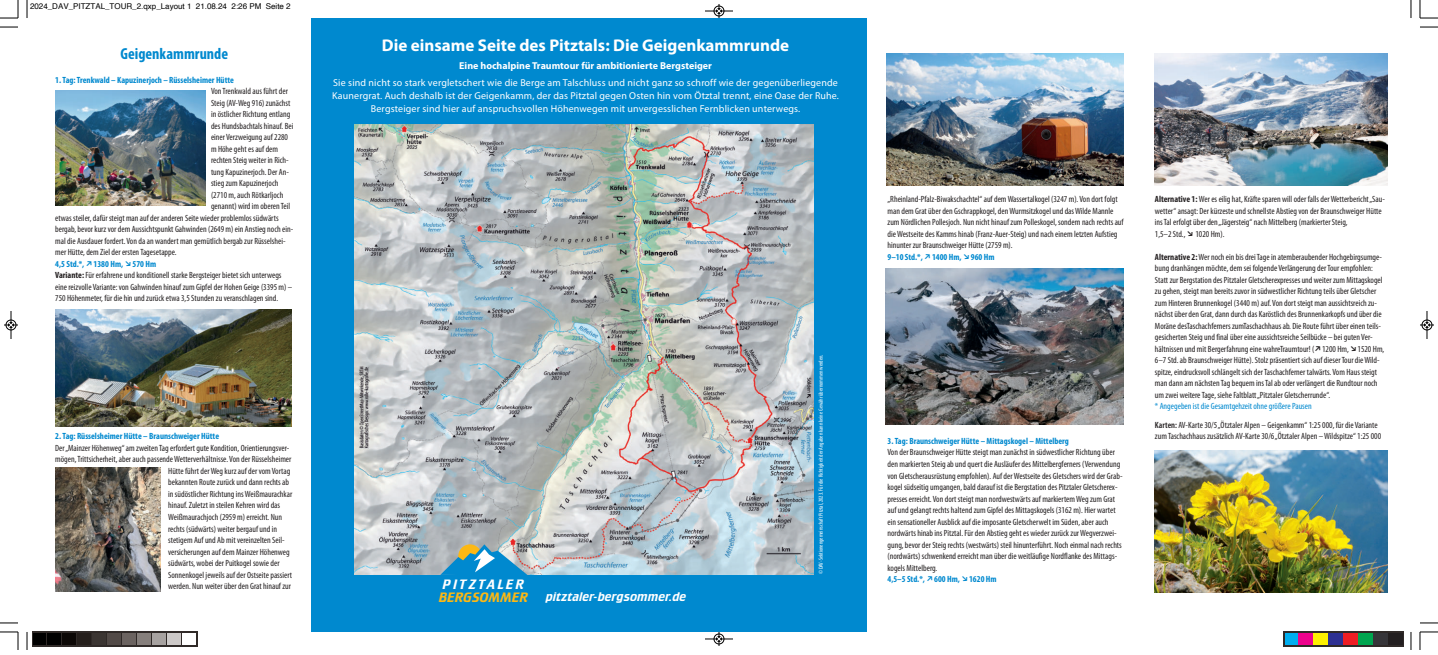
<style>
.page{position:relative;width:1438px;height:655px;background:#fff}
.page>*{position:absolute;margin:0;border:0;box-sizing:border-box;transform-origin:0 0}
.t1{font:700 17px "Myriad Pro";color:#fff}
.t2{font:700 condensed 16px "Myriad Pro";color:#0089cf}
.t3{font:14.2px "Crillee Italic Plain";color:#fcb814}
.t4{font:14.2px "Crillee Italic Plain";letter-spacing:.15em;color:#fff}
.t5{font:13px "Crillee Italic Plain";color:#fff}
.t6{font:10px/13px "Myriad Pro";letter-spacing:.015em;color:#fff;text-align:center}
.t7{font:700 10px "Myriad Pro";color:#fff}
.t8{font:condensed 9px/11.5px "Myriad Pro";color:#231f20}
.t9{font:700 condensed 9px "Myriad Pro";color:#0089cf}
.t10{font:8px "Helvetica";color:#000}
.t11{font:condensed 6px "Myriad Pro";color:#fff}
.s1{font-weight:700}
.s2{font-weight:700;color:#0089cf}
.s3{color:#0089cf}
.s4{font-weight:600}
</style>
<div class="page">
<div style="left:311px;top:18px;width:555px;height:613px;background:#0089cf"></div>
<img style="left:55px;top:90px;width:150px;height:115px">
<img style="left:55px;top:310px;width:237px;height:116px">
<img style="left:886px;top:54px;width:237px;height:132px">
<img style="left:354px;top:124px;width:459px;height:450px">
<img style="left:55px;top:467px;width:105px;height:124px">
<svg style="left:440px;top:544px;width:88px;height:31px"></svg>
<img style="left:885px;top:268px;width:238px;height:156px">
<img style="left:1154px;top:450px;width:233px;height:142px">
<img style="left:1154px;top:54px;width:233px;height:132px">
<svg style="left:27px;top:0;width:1px;height:18px"></svg>
<svg style="left:0;top:27px;width:18px;height:1px"></svg>
<svg style="left:1410px;top:0;width:1px;height:18px"></svg>
<svg style="left:1420px;top:27px;width:17px;height:1px"></svg>
<svg style="left:0;top:622px;width:18px;height:1px"></svg>
<svg style="left:1410px;top:632px;width:1px;height:17px"></svg>
<svg style="left:1420px;top:622px;width:17px;height:1px"></svg>
<svg style="left:0;top:0;width:19px;height:19px"></svg>
<svg style="left:1419px;top:0;width:18px;height:19px"></svg>
<svg style="left:0;top:631px;width:19px;height:18px"></svg>
<svg style="left:1419px;top:631px;width:18px;height:18px"></svg>
<svg style="left:705px;top:4px;width:28px;height:14px"></svg>
<svg style="left:705px;top:631px;width:28px;height:14px"></svg>
<svg style="left:4px;top:311px;width:14px;height:28px"></svg>
<svg style="left:1420px;top:311px;width:13px;height:28px"></svg>
<svg style="left:27px;top:631px;width:170px;height:18px"></svg>
<svg style="left:1283px;top:631px;width:120px;height:15px;background:#60504e"></svg>
<p class="t10" style="left:30px;top:3px;width:262px">2024_DAV_PITZTAL_TOUR_2.qxp_Layout 1 21.08.24 2:26 PM Seite 2</p>
<h2 class="t2" style="left:121px;top:48px;width:109px">Geigenkammrunde</h2>
<p class="t9" style="left:55px;top:76px;width:180px">1. Tag: Trenkwald – Kapuzinerjoch – Rüsselsheimer Hütte</p>
<p class="t8" style="left:211px;top:85px;width:78px">Von Trenkwald aus führt der</p>
<p class="t8" style="left:211px;top:97px;width:81px">Steig (AV-Weg 916) zunächst</p>
<p class="t8" style="left:211px;top:108px;width:81px">in östlicher Richtung entlang</p>
<p class="t8" style="left:211px;top:120px;width:84px">des Hundsbachtals hinauf. Bei</p>
<p class="t8" style="left:211px;top:131px;width:79px">einer Verzweigung auf 2280</p>
<p class="t8" style="left:211px;top:143px;width:69px">m Höhe geht es auf dem</p>
<p class="t8" style="left:211px;top:154px;width:79px">rechten Steig weiter in Rich-</p>
<p class="t8" style="left:211px;top:166px;width:79px">tung Kapuzinerjoch. Der An-</p>
<p class="t8" style="left:211px;top:177px;width:69px">stieg zum Kapuzinerjoch</p>
<p class="t8" style="left:211px;top:189px;width:74px">(2710 m, auch Rötkarljoch</p>
<p class="t8" style="left:211px;top:200px;width:81px">genannt) wird im oberen Teil</p>
<p class="t8" style="left:55px;top:212px;width:225px">etwas steiler, dafür steigt man auf der anderen Seite wieder problemlos südwärts</p>
<p class="t8" style="left:55px;top:223px;width:239px">bergab, bevor kurz vor dem Aussichtspunkt Gahwinden (2649 m) ein Anstieg noch ein-</p>
<p class="t8" style="left:55px;top:235px;width:232px">mal die Ausdauer fordert. Von da an wandert man gemütlich bergab zur Rüsselshei-</p>
<p class="t8" style="left:55px;top:246px;width:123px">mer Hütte, dem Ziel der ersten Tagesetappe.</p>
<p class="t9" style="left:55px;top:260px;width:102px">4,5 Std.*, 1380 Hm, ●570 Hm</p>
<p class="t8" style="left:55px;top:269px;width:228px"><span class="s1">Variante:</span> Für erfahrene und konditionell starke Bergsteiger bietet sich unterwegs</p>
<p class="t8" style="left:55px;top:281px;width:238px">eine reizvolle Variante: von Gahwinden hinauf zum Gipfel der Hohen Geige (3395 m) –</p>
<p class="t8" style="left:55px;top:292px;width:224px">750 Höhenmeter, für die hin und zurück etwa 3,5 Stunden zu veranschlagen sind.</p>
<p class="t9" style="left:55px;top:433px;width:165px">2. Tag: Rüsselsheimer Hütte – Braunschweiger Hütte</p>
<p class="t8" style="left:55px;top:442px;width:236px">Der „Mainzer Höhenweg“ am zweiten Tag erfordert gute Kondition, Orientierungsver-</p>
<p class="t8" style="left:55px;top:453px;width:238px">mögen, Trittsicherheit, aber auch passende Wetterverhältnisse. Von der Rüsselsheimer</p>
<p class="t8" style="left:168px;top:465px;width:124px">Hütte führt der Weg kurz auf der vom Vortag</p>
<p class="t8" style="left:168px;top:476px;width:122px">bekannten Route zurück und dann rechts ab</p>
<p class="t8" style="left:168px;top:488px;width:126px">in südöstlicher Richtung ins Weißmaurachkar</p>
<p class="t8" style="left:168px;top:499px;width:113px">hinauf. Zuletzt in steilen Kehren wird das</p>
<p class="t8" style="left:168px;top:511px;width:115px">Weißmaurachjoch (2959 m) erreicht. Nun</p>
<p class="t8" style="left:168px;top:522px;width:110px">rechts (südwärts) weiter bergauf und in</p>
<p class="t8" style="left:168px;top:534px;width:118px">stetigem Auf und Ab mit vereinzelten Seil-</p>
<p class="t8" style="left:168px;top:545px;width:123px">versicherungen auf dem Mainzer Höhenweg</p>
<p class="t8" style="left:168px;top:557px;width:113px">südwärts, wobei der Puitkogel sowie der</p>
<p class="t8" style="left:168px;top:568px;width:125px">Sonnenkogel jeweils auf der Ostseite passiert</p>
<p class="t8" style="left:168px;top:580px;width:124px">werden. Nun weiter über den Grat hinauf zur</p>
<h1 class="t1" style="left:382px;top:39px;width:409px">Die einsame Seite des Pitztals: Die Geigenkammrunde</h1>
<p class="t7" style="left:459px;top:61px;width:254px">Eine hochalpine Traumtour für ambitionierte Bergsteiger</p>
<p class="t6" style="left:332px;top:76px;width:508px">Sie sind nicht so stark vergletschert wie die Berge am Talschluss und nicht ganz so schroff wie der gegenüberliegende<br>Kaunergrat. Auch deshalb ist der Geigenkamm, der das Pitztal gegen Osten hin vom Ötztal trennt, eine Oase der Ruhe.<br>Bergsteiger sind hier auf anspruchsvollen Höhenwegen mit unvergesslichen Fernblicken unterwegs.</p>
<h3 class="t4" style="left:442px;top:578px;width:83px">PITZTALER</h3>
<h3 class="t3" style="left:438px;top:591px;width:91px">BERGSOMMER</h3>
<h3 class="t5" style="left:545px;top:591px;width:142px">pitztaler-bergsommer.de</h3>
<p class="t11" style="left:817px;top:574px;width:221px;rotate:-90deg">© DAV-Sektionengemeinschaft Pitztal, 2023. Für die Richtigkeit der Angaben kann keine Gewähr übernommen werden.</p>
<p class="t8" style="left:887px;top:193px;width:237px">„Rheinland-Pfalz-Biwakschachtel“ auf dem Wassertalkogel (3247 m). Von dort folgt man dem Grat über den Gschrappkogel, den Wurmsitzkogel und das Wilde Mannle zum Nördlichen Pollesjoch. Nun nicht hinauf zum Polleskogel, sondern nach rechts auf die Westseite des Kamms hinab (Franz-Auer-Steig) und nach einem letzten Aufstieg hinunter zur Braunschweiger Hütte (2759 m).<br><span class="s2">9–10 Std.*, 1400 Hm,</span> <span class="s3">●</span><span class="s2">960 Hm</span></p>
<p class="t9" style="left:887px;top:437px;width:183px">3. Tag: Braunschweiger Hütte – Mittagskogel – Mittelberg</p>
<p class="t8" style="left:887px;top:446px;width:236px">Von der Braunschweiger Hütte steigt man zunächst in südwestlicher Richtung über den markierten Steig ab und quert die Ausläufer des Mittelbergferners (Verwendung von Gletscherausrüstung empfohlen). Auf der Westseite des Gletschers wird der Grab&shy;kogel südseitig umgangen, bald darauf ist die Bergstation des Pitztaler Gletscherex&shy;presses erreicht. Von dort steigt man nordwestwärts auf markiertem Weg zum Grat auf und gelangt rechts haltend zum Gipfel des Mittagskogels (3162 m). Hier wartet ein sensationeller Ausblick auf die imposante Gletscherwelt im Süden, aber auch nordwärts hinab ins Pitztal. Für den Abstieg geht es wieder zurück zur Wegverzwei&shy;gung, bevor der Steig rechts (westwärts) steil hinunterführt. Noch einmal nach rechts (nordwärts) schwenkend erreicht man über die weitläufige Nordflanke des Mittags&shy;kogels Mittelberg.<br><span class="s2">4,5–5 Std.*, 600 Hm,</span> <span class="s3">●</span><span class="s2">1620 Hm</span></p>
<p class="t8" style="left:1154px;top:193px;width:231px"><span class="s1">Alternative 1:</span> Wer es eilig hat, Kräfte sparen will oder falls der Wetterbericht „Sau&shy;wetter“ ansagt: Der kürzeste und schnellste Abstieg von der Braunschweiger Hütte ins Tal erfolgt über den „Jägersteig“ nach Mittelberg (markierter Steig,<br>1,5–2 Std., ● 1020 Hm).</p>
<p class="t8" style="left:1154px;top:251px;width:231px"><span class="s1">Alternative 2:</span> Wer noch ein bis drei Tage in atemberaubender Hochgebirgsumge&shy;bung dranhängen möchte, dem sei folgende Verlängerung der Tour empfohlen:<br>Statt zur Bergstation des Pitztaler Gletscherexpresses und weiter zum Mittagskogel zu gehen, steigt man bereits zuvor in südwestlicher Richtung teils über Gletscher zum Hinteren Brunnenkogel (3440 m) auf. Von dort steigt man aussichtsreich zu&shy;nächst über den Grat, dann durch das Karöstlich des Brunnenkarkopfs und über die Moräne desTaschachferners zumTaschachhaus ab. Die Route führt über einen teils&shy;gesicherten Steig und final über eine aussichtsreiche Seilbücke – bei guten Ver&shy;hältnissen und mit Bergerfahrung eine wahreTraumtour! ( 1200 Hm, ●1520 Hm, 6–7 Std. ab Braunschweiger Hütte). Stolz präsentiert sich auf dieser Tour die Wild&shy;spitze, eindrucksvoll schlängelt sich der Taschachferner talwärts. Vom Haus steigt man dann am nächsten Tag bequem ins Tal ab oder verlängert die Rundtour noch um zwei weitere Tage, siehe Faltblatt „Pitztaler Gletscherrunde“.</p>
<p class="t8" style="left:1154px;top:397px;width:224px;line-height:18.5px"><span class="s3">* Angegeben ist die Gesamtgehzeit ohne größere Pausen<br></span><span class="s4">Karten:</span> AV-Karte 30/5 „Ötztaler Alpen – Geigenkamm“ 1:25 000, für die Variante</p>
<p class="t8" style="left:1154px;top:430px;width:228px">zum Taschachhaus zusätzlich AV-Karte 30/6 „Ötztaler Alpen – Wildspitze“ 1:25 000</p>
</div>
